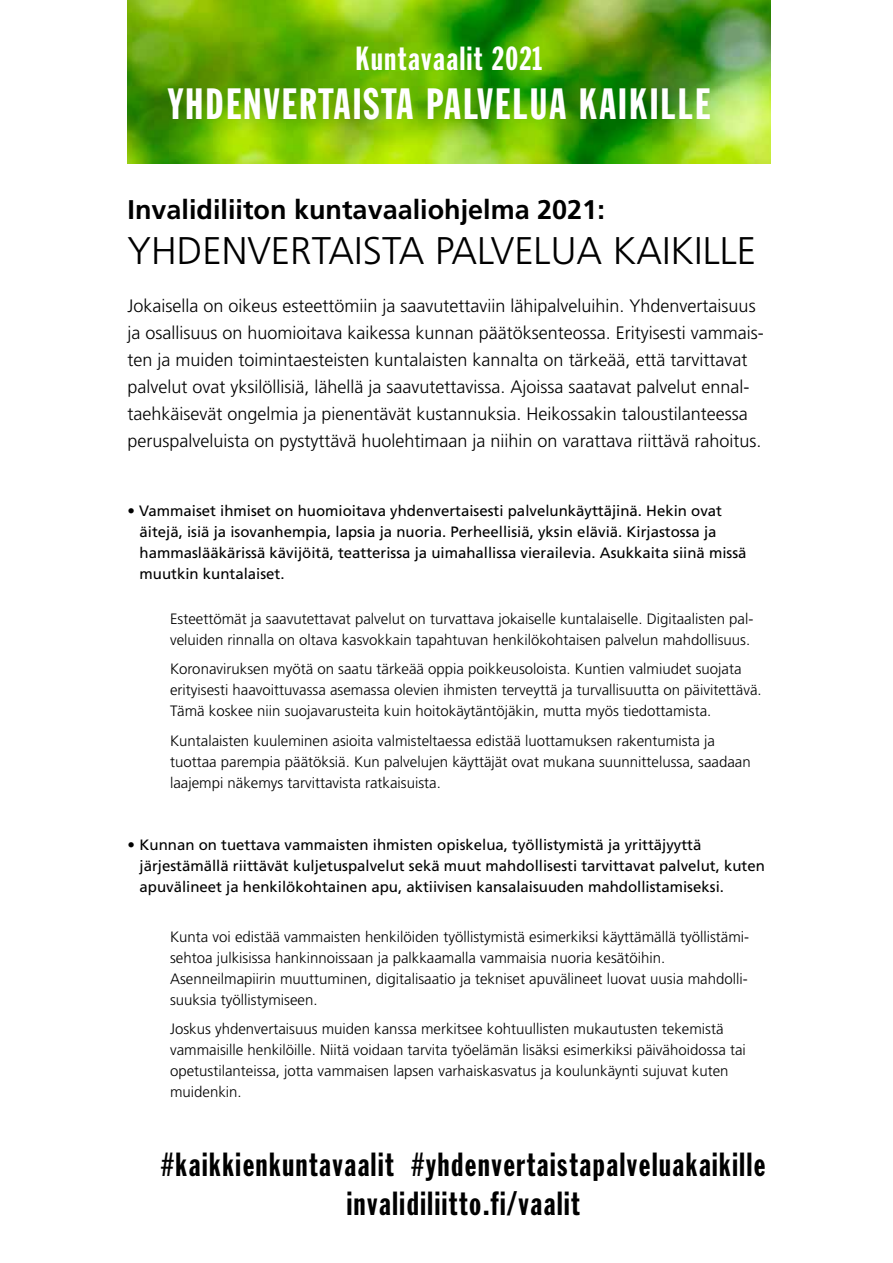
<style>
.page{position:relative;width:893px;height:1263px;background:#fff}
.page>*{position:absolute;margin:0;border:0;box-sizing:border-box;transform-origin:0 0}
.t1{font:43.05px "Franklin Gothic Std Extra Cond";letter-spacing:.05em;color:#fff}
.t2{font:300 38.55px "Frutiger LT Std";color:#000}
.t3{font:32.85px/39.5px "Franklin Gothic Std Extra Cond";letter-spacing:.05em;color:#000;text-align:center}
.t4{font:32.85px "Franklin Gothic Std Extra Cond";letter-spacing:.05em;color:#fff}
.t5{font:700 27px "Frutiger LT Std";color:#000}
.t6{font:300 18px/27px "Frutiger LT Std";color:#000}
.t7{font:300 15px/21px "Frutiger LT Std";color:#000}
.t8{font:15px/21px "Frutiger LT Std";color:#000}
</style>
<div class="page">
<img style="left:128px;top:0;width:642px;height:163px">
<h3 class="t4" style="left:356px;top:40px;width:188px">Kuntavaalit 2021</h3>
<h1 class="t1" style="left:168px;top:81px;width:543px">YHDENVERTAISTA PALVELUA KAIKILLE</h1>
<h3 class="t5" style="left:128px;top:194px;width:479px">Invalidiliiton kuntavaaliohjelma 2021:</h3>
<h2 class="t2" style="left:128px;top:229px;width:630px">YHDENVERTAISTA PALVELUA KAIKILLE</h2>
<p class="t6" style="left:128px;top:293px;width:638px">Jokaisella on oikeus esteettömiin ja saavutettaviin lähipalveluihin. Yhdenvertaisuus ja osallisuus on huomioitava kaikessa kunnan päätöksenteossa. Erityisesti vammais&shy;ten ja muiden toimintaesteisten kuntalaisten kannalta on tärkeää, että tarvittavat palvelut ovat yksilöllisiä, lähellä ja saavutettavissa. Ajoissa saatavat palvelut ennal&shy;taehkäisevät ongelmia ja pienentävät kustannuksia. Heikossakin taloustilanteessa peruspalveluista on pystyttävä huolehtimaan ja niihin on varattava riittävä rahoitus.</p>
<p class="t8" style="left:140px;top:501px;width:608px;text-indent:-12px">• Vammaiset ihmiset on huomioitava yhdenvertaisesti palvelunkäyttäjinä. Hekin ovat äitejä, isiä ja isovanhempia, lapsia ja nuoria. Perheellisiä, yksin eläviä. Kirjastossa ja hammaslääkärissä kävijöitä, teatterissa ja uimahallissa vierailevia. Asukkaita siinä missä muutkin kuntalaiset.</p>
<p class="t7" style="left:170px;top:608px;width:585px">Esteettömät ja saavutettavat palvelut on turvattava jokaiselle kuntalaiselle. Digitaalisten pal&shy;veluiden rinnalla on oltava kasvokkain tapahtuvan henkilökohtaisen palvelun mahdollisuus.</p>
<p class="t7" style="left:170px;top:659px;width:593px">Koronaviruksen myötä on saatu tärkeää oppia poikkeusoloista. Kuntien valmiudet suojata erityisesti haavoittuvassa asemassa olevien ihmisten terveyttä ja turvallisuutta on päivitettävä.<br>Tämä koskee niin suojavarusteita kuin hoitokäytäntöjäkin, mutta myös tiedottamista.</p>
<p class="t7" style="left:170px;top:730px;width:582px">Kuntalaisten kuuleminen asioita valmisteltaessa edistää luottamuksen rakentumista ja tuottaa parempia päätöksiä. Kun palvelujen käyttäjät ovat mukana suunnittelussa, saadaan laajempi näkemys tarvittavista ratkaisuista.</p>
<p class="t8" style="left:140px;top:834px;width:627px;text-indent:-12px">• Kunnan on tuettava vammaisten ihmisten opiskelua, työllistymistä ja yrittäjyyttä järjestämällä riittävät kuljetuspalvelut sekä muut mahdollisesti tarvittavat palvelut, kuten apuvälineet ja henkilökohtainen apu, aktiivisen kansalaisuuden mahdollistamiseksi.</p>
<p class="t7" style="left:170px;top:926px;width:581px">Kunta voi edistää vammaisten henkilöiden työllistymistä esimerkiksi käyttämällä työllistämi&shy;sehtoa julkisissa hankinnoissaan ja palkkaamalla vammaisia nuoria kesätöihin.<br>Asenneilmapiirin muuttuminen, digitalisaatio ja tekniset apuvälineet luovat uusia mahdolli&shy;suuksia työllistymiseen.</p>
<p class="t7" style="left:170px;top:1019px;width:577px">Joskus yhdenvertaisuus muiden kanssa merkitsee kohtuullisten mukautusten tekemistä vammaisille henkilöille. Niitä voidaan tarvita työelämän lisäksi esimerkiksi päivähoidossa tai opetustilanteissa, jotta vammaisen lapsen varhaiskasvatus ja koulunkäynti sujuvat kuten muidenkin.</p>
<h3 class="t3" style="left:161px;top:1145px;width:606px">#kaikkienkuntavaalit #yhdenvertaistapalveluakaikille invalidiliitto.fi/vaalit</h3>
</div>
